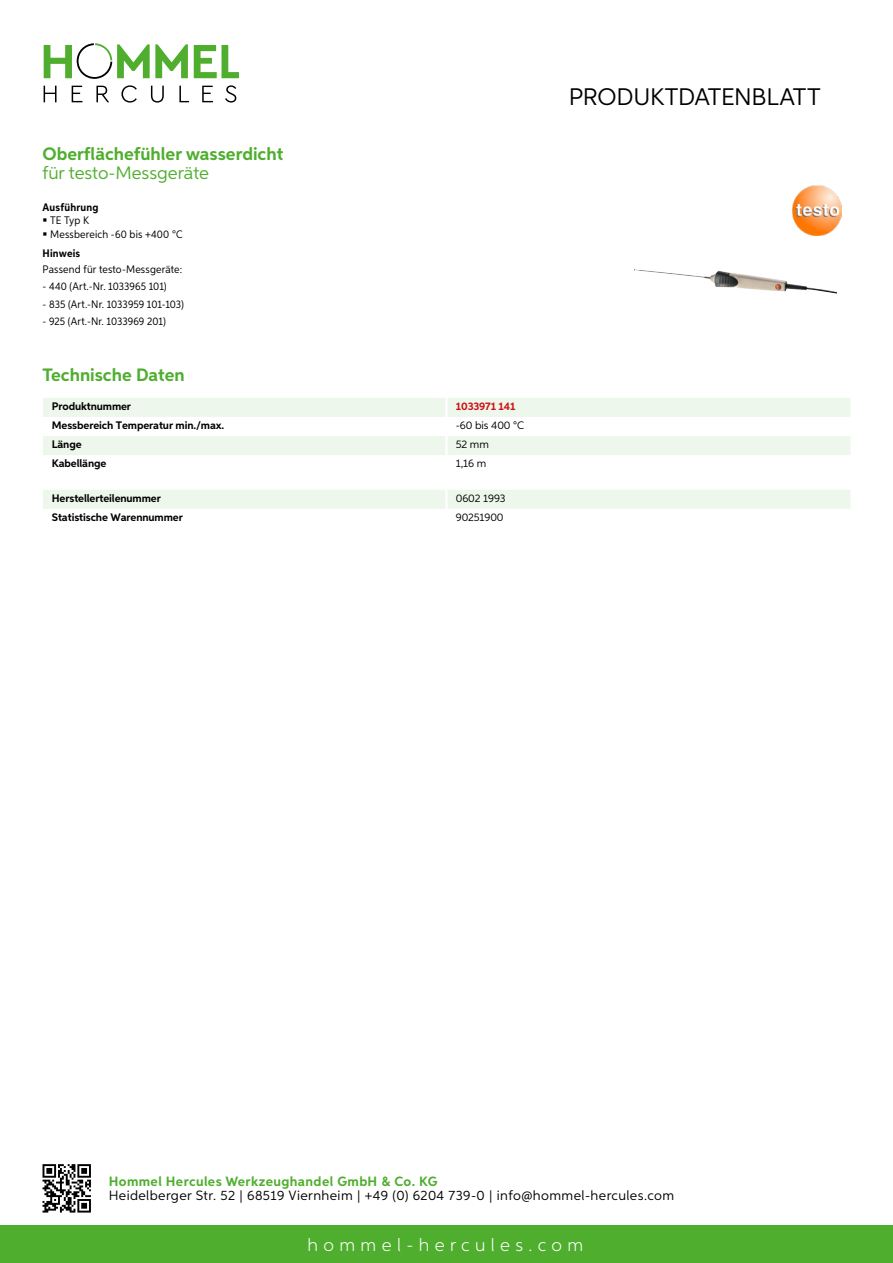
<style>
.page{position:relative;width:893px;height:1263px;background:#fff}
.page>*{position:absolute;margin:0;border:0;box-sizing:border-box;transform-origin:0 0}
.t1{font:24px "Aspira";letter-spacing:-.01em;color:#000}
.t2{font:700 18px "Aspira";color:#50ae2f}
.t3{font:300 18px "Aspira";letter-spacing:.3em;color:#fff}
.t4{font:18px "Aspira";color:#50ae2f}
.t5{font:13.5px "Aspira";letter-spacing:.03em;color:#000}
.t6{font:700 13.5px "Aspira";letter-spacing:.03em;color:#50ae2f}
.t7{font:10.95px/14.1px "Aspira Nar";letter-spacing:.015em;color:#000}
.t8{font:700 10.95px "Aspira";letter-spacing:-.01em;color:#000}
.t9{font:10.95px "Aspira";letter-spacing:-.01em;color:#000}
.t10{font:700 10.95px "Aspira Nar";letter-spacing:.02em;color:#000}
.t11{font:700 10.95px "Aspira";letter-spacing:-.01em;color:#cd1013}
</style>
<div class="page">
<div style="left:0;top:1226px;width:893px;height:37px;background:#50ae2f"></div>
<svg style="left:43px;top:1164px;width:48px;height:48px"></svg>
<svg style="left:194px;top:45px;width:45px;height:33px"></svg>
<svg style="left:44px;top:43px;width:144px;height:36px"></svg>
<svg style="left:44px;top:86px;width:13px;height:16px"></svg>
<svg style="left:72px;top:86px;width:10px;height:16px"></svg>
<svg style="left:96px;top:86px;width:13px;height:16px"></svg>
<svg style="left:121px;top:85px;width:16px;height:18px"></svg>
<svg style="left:151px;top:86px;width:13px;height:17px"></svg>
<svg style="left:179px;top:86px;width:10px;height:16px"></svg>
<svg style="left:202px;top:86px;width:11px;height:16px"></svg>
<svg style="left:225px;top:85px;width:11px;height:18px"></svg>
<div style="left:43px;top:398px;width:807px;height:19px;background:#eef7eb"></div>
<div style="left:43px;top:436px;width:807px;height:19px;background:#eef7eb"></div>
<hr style="left:445px;top:398px;width:3px;height:19px;background:#fff">
<hr style="left:445px;top:436px;width:3px;height:19px;background:#fff">
<div style="left:43px;top:490px;width:807px;height:19px;background:#eef7eb"></div>
<img style="left:634px;top:269px;width:203px;height:25px">
<img style="left:792px;top:185px;width:50px;height:50px">
<h2 class="t2" style="left:43px;top:142px;width:242px">Oberflächefühler wasserdicht</h2>
<h2 class="t4" style="left:43px;top:162px;width:168px">für testo-Messgeräte</h2>
<p class="t10" style="left:43px;top:201px;width:58px">Ausführung</p>
<p class="t7" style="left:50px;top:213px;width:134px">TE Typ K<br>Messbereich -60 bis +400 °C</p>
<p class="t10" style="left:43px;top:247px;width:39px">Hinweis</p>
<p class="t7" style="left:43px;top:262px;width:141px">Passend für testo-Messgeräte:</p>
<p class="t7" style="left:43px;top:279px;width:126px">- 440 (Art.-Nr. 1033965 101)</p>
<p class="t7" style="left:43px;top:297px;width:143px">- 835 (Art.-Nr. 1033959 101-103)</p>
<p class="t7" style="left:43px;top:314px;width:125px">- 925 (Art.-Nr. 1033969 201)</p>
<h2 class="t2" style="left:43px;top:364px;width:144px">Technische Daten</h2>
<p class="t8" style="left:52px;top:399px;width:81px">Produktnummer</p>
<p class="t11" style="left:456px;top:399px;width:61px">1033971 141</p>
<p class="t8" style="left:52px;top:418px;width:174px">Messbereich Temperatur min./max.</p>
<p class="t9" style="left:456px;top:418px;width:70px">-60 bis 400 °C</p>
<p class="t8" style="left:52px;top:438px;width:31px">Länge</p>
<p class="t9" style="left:456px;top:438px;width:35px">52 mm</p>
<p class="t8" style="left:52px;top:457px;width:56px">Kabellänge</p>
<p class="t9" style="left:456px;top:457px;width:32px">1,16 m</p>
<p class="t8" style="left:52px;top:491px;width:111px">Herstellerteilenummer</p>
<p class="t9" style="left:456px;top:491px;width:51px">0602 1993</p>
<p class="t8" style="left:52px;top:510px;width:132px">Statistische Warennummer</p>
<p class="t9" style="left:456px;top:510px;width:49px">90251900</p>
<h1 class="t1" style="left:569px;top:82px;width:253px">Produktdatenblatt</h1>
<p class="t6" style="left:109px;top:1172px;width:330px">Hommel Hercules Werkzeughandel GmbH &amp; Co. KG</p>
<p class="t5" style="left:109px;top:1187px;width:567px">Heidelberger Str. 52 | 68519 Viernheim | +49 (0) 6204 739-0 | info@hommel-hercules.com</p>
<h2 class="t3" style="left:307px;top:1234px;width:277px">hommel-hercules.com</h2>
</div>
